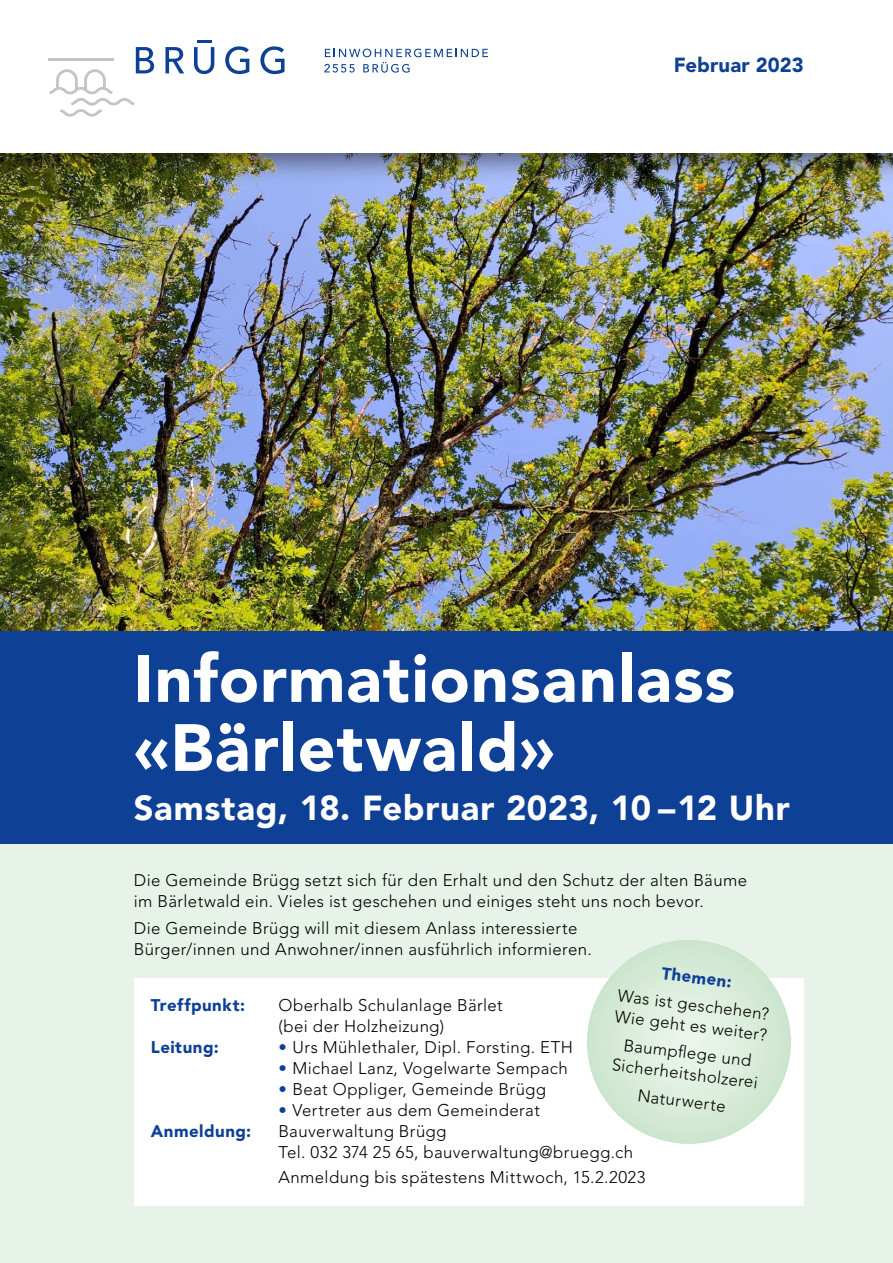
<style>
.page{position:relative;width:893px;height:1263px;background:#e7f3e8}
.page>*{position:absolute;margin:0;border:0;box-sizing:border-box;transform-origin:0 0}
.t1{font:900 66px/69px "Avenir";letter-spacing:.015em;color:#fff}
.t2{font:900 34.5px "Avenir";letter-spacing:.02em;color:#fff}
.t3{font:900 20.25px "Avenir";letter-spacing:.005em;color:#0e4096}
.t4{font:300 16.8px/21px "Avenir";letter-spacing:.025em;color:#000}
.t5{font:900 16.8px "Avenir";letter-spacing:.03em;color:#0e4096}
.s1{font-weight:900;color:#0e4096}
</style>
<div class="page">
<div style="left:134px;top:978px;width:670px;height:227px;background:#fff"></div>
<img style="left:0;top:185px;width:893px;height:446px">
<div style="left:0;top:0;width:893px;height:185px;background:#000;opacity:.5"></div>
<div style="left:0;top:0;width:893px;height:153px;background:#fff"></div>
<div style="left:0;top:631px;width:893px;height:213px;background:#0e4096"></div>
<svg style="left:165px;top:47px;width:19px;height:26px"></svg>
<svg style="left:225px;top:46px;width:24px;height:28px"></svg>
<svg style="left:260px;top:46px;width:25px;height:28px"></svg>
<svg style="left:194px;top:40px;width:20px;height:34px"></svg>
<hr style="left:48px;top:58px;width:66px;height:3px;background:#c2c5c7">
<svg style="left:49px;top:47px;width:105px;height:70px"></svg>
<svg style="left:324px;top:49px;width:164px;height:24px"></svg>
<svg style="left:587px;top:940px;width:204px;height:204px"></svg>
<p class="t3" style="left:674px;top:53px;width:131px">Februar 2023</p>
<h1 class="t1" style="left:134px;top:644px;width:602px">Informationsanlass «Bärletwald»</h1>
<h2 class="t2" style="left:134px;top:787px;width:657px">Samstag, 18. Februar 2023, 10 –12 Uhr</h2>
<p class="t4" style="left:134px;top:869px;width:615px">Die Gemeinde Brügg setzt sich für den Erhalt und den Schutz der alten Bäume im Bärletwald ein. Vieles ist geschehen und einiges steht uns noch bevor.</p>
<p class="t4" style="left:134px;top:918px;width:459px">Die Gemeinde Brügg will mit diesem Anlass interessierte<br>Bürger/innen und Anwohner/innen ausführlich informieren.</p>
<p class="t5" style="left:663px;top:963px;width:72px;rotate:7deg">Themen:</p>
<p class="t4" style="left:619px;top:985px;width:155px;rotate:7deg">Was ist geschehen?<br>Wie geht es weiter?</p>
<p class="t4" style="left:616px;top:1033px;width:148px;text-align:center;rotate:7deg">Baumpfl ege und<br>Sicherheitsholzerei</p>
<p class="t4" style="left:639px;top:1085px;width:90px;rotate:7deg">Naturwerte</p>
<p class="t5" style="left:151px;top:995px;width:96px">Treffpunkt:</p>
<p class="t4" style="left:279px;top:995px;width:226px">Oberhalb Schulanlage Bärlet (bei der Holzheizung)</p>
<p class="t5" style="left:151px;top:1037px;width:69px">Leitung:</p>
<p class="t4" style="left:278px;top:1037px;width:296px"><span class="s1">•</span> Urs Mühlethaler, Dipl. Forsting. ETH</p>
<p class="t4" style="left:279px;top:1058px;width:291px"><span class="s1">•</span> Michael Lanz, Vogelwarte Sempach</p>
<p class="t4" style="left:279px;top:1079px;width:269px"><span class="s1">•</span> Beat Oppliger, Gemeinde Brügg</p>
<p class="t4" style="left:279px;top:1100px;width:263px"><span class="s1">•</span> Vertreter aus dem Gemeinderat</p>
<p class="t5" style="left:151px;top:1121px;width:102px">Anmeldung:</p>
<p class="t4" style="left:279px;top:1121px;width:356px">Bauverwaltung Brügg<br>Tel. 032 374 25 65, bauverwaltung@bruegg.ch</p>
<p class="t4" style="left:279px;top:1167px;width:368px">Anmeldung bis spätestens Mittwoch, 15.2.2023</p>
</div>
